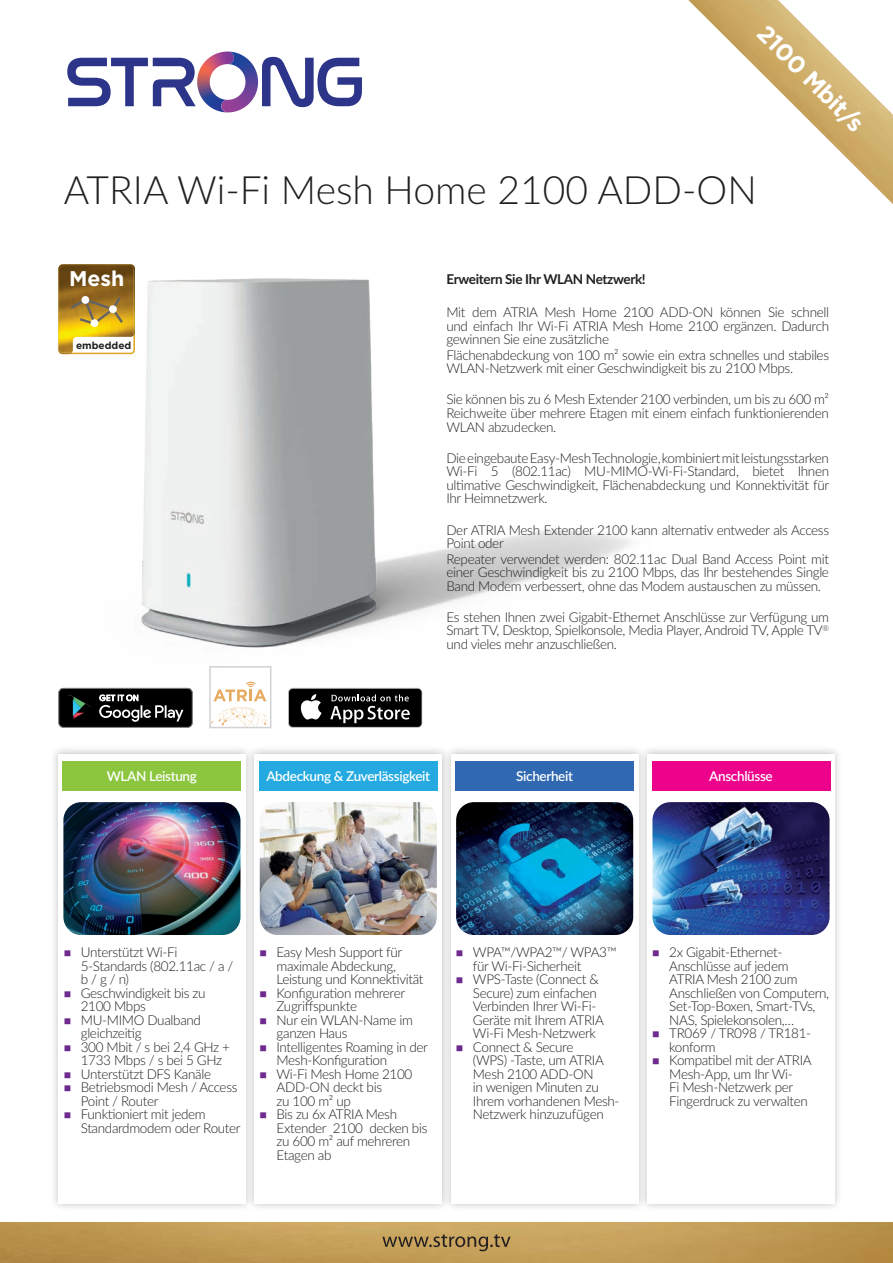
<style>
.page{position:relative;width:893px;height:1263px;background:#fff}
.page>*{position:absolute;margin:0;border:0;box-sizing:border-box;transform-origin:0 0}
.t1{font:300 39px "Lato";color:#231f20}
.t2{font:700 24px "Gotham";color:#fff}
.t3{font:700 21.3px "Gotham";color:#fff}
.t4{font:300 13.5px/13.5px "Lato";letter-spacing:-.025em;color:#231f20}
.t5{font:600 13.5px "Lato";letter-spacing:-.025em;color:#fff}
.t6{font:700 13.5px "Lato";letter-spacing:-.025em;color:#231f20}
.t7{font:700 10.05px "Gotham";color:#231f20}
.s1{color:#6e2a8e}
</style>
<div class="page">
<svg style="left:262px;top:57px;width:100px;height:50px"></svg>
<svg style="left:67px;top:52px;width:178px;height:60px"></svg>
<img style="left:0;top:1222px;width:893px;height:41px">
<svg style="left:382px;top:1234px;width:129px;height:17px;background:#a2854f"></svg>
<img style="left:688px;top:0;width:205px;height:204px">
<div style="left:246px;top:745px;width:204px;height:467px;background:#231f20;opacity:.3"></div>
<div style="left:255px;top:754px;width:187px;height:449px;background:#fff"></div>
<div style="left:50px;top:745px;width:204px;height:467px;background:#231f20;opacity:.3"></div>
<div style="left:58px;top:754px;width:187px;height:449px;background:#fff"></div>
<div style="left:443px;top:745px;width:204px;height:467px;background:#231f20;opacity:.3"></div>
<div style="left:451px;top:754px;width:187px;height:449px;background:#fff"></div>
<div style="left:639px;top:745px;width:204px;height:467px;background:#231f20;opacity:.3"></div>
<div style="left:647px;top:754px;width:188px;height:449px;background:#fff"></div>
<img style="left:63px;top:802px;width:177px;height:133px">
<img style="left:456px;top:802px;width:177px;height:133px">
<img style="left:260px;top:802px;width:177px;height:133px">
<img style="left:652px;top:802px;width:178px;height:133px">
<img style="left:82px;top:278px;width:549px;height:400px">
<svg style="left:58px;top:264px;width:77px;height:90px;background:#b18f3d"></svg>
<div style="left:81px;top:296px;width:8px;height:8px;background:#fff;border-radius:50%"></div>
<div style="left:91px;top:319px;width:7px;height:8px;background:#fff;border-radius:50%"></div>
<div style="left:109px;top:305px;width:8px;height:8px;background:#fff;border-radius:50%"></div>
<svg style="left:288px;top:688px;width:134px;height:40px"></svg>
<div style="left:289px;top:689px;width:133px;height:38px;background:#000001;border-radius:4px"></div>
<svg style="left:300px;top:694px;width:21px;height:26px"></svg>
<svg style="left:330px;top:694px;width:80px;height:29px"></svg>
<svg style="left:58px;top:688px;width:135px;height:40px;background:#272929"></svg>
<svg style="left:212px;top:707px;width:56px;height:18px"></svg>
<svg style="left:213px;top:681px;width:53px;height:20px"></svg>
<div style="left:209px;top:666px;width:62px;height:62px;border:2px solid #d1d2d4"></div>
<div style="left:63px;top:761px;width:178px;height:30px;background:#8bc63e"></div>
<div style="left:259px;top:761px;width:179px;height:30px;background:#24aae1"></div>
<div style="left:455px;top:761px;width:179px;height:30px;background:#3068b2"></div>
<div style="left:652px;top:761px;width:178px;height:30px;background:#ed028c"></div>
<h2 class="t2" style="left:773px;top:18px;width:141px;rotate:45deg">2100 Mbit/s</h2>
<h1 class="t1" style="left:64px;top:162px;width:695px">ATRIA Wi-Fi Mesh Home 2100 ADD-ON</h1>
<h3 class="t3" style="left:69px;top:265px;width:57px">Mesh</h3>
<p class="t7" style="left:76px;top:339px;width:57px">embedded</p>
<p class="t6" style="left:446px;top:269px;width:201px">Erweitern Sie Ihr WLAN Netzwerk!</p>
<p class="t4" style="left:446px;top:305px;width:384px;text-align:justify">Mit dem ATRIA Mesh Home 2100 ADD-ON können Sie schnell und einfach Ihr Wi-Fi ATRIA Mesh Home 2100 ergänzen. Dadurch gewinnen Sie eine zusätzliche</p>
<p class="t4" style="left:446px;top:348px;width:384px">Flächenabdeckung von 100 m² sowie ein extra schnelles und stabiles<br>WLAN-Netzwerk mit einer Geschwindigkeit bis zu 2100 Mbps.</p>
<p class="t4" style="left:446px;top:392px;width:384px;text-align:justify">Sie können bis zu 6 Mesh Extender 2100 verbinden, um bis zu 600 m²<br>Reichweite über mehrere Etagen mit einem einfach funktionierenden WLAN abzudecken.</p>
<p class="t4" style="left:446px;top:451px;width:384px;text-align:justify">Die eingebaute Easy-Mesh Technologie, kombiniert mit leistungsstarken Wi-Fi 5 (802.11ac) MU-MIMO-Wi-Fi-Standard, bietet Ihnen ultimative Geschwindigkeit, Flächenabdeckung und Konnektivität für Ihr Heimnetzwerk.</p>
<p class="t4" style="left:446px;top:522px;width:384px">Der ATRIA Mesh Extender 2100 kann alternativ entweder als Access<br>Point oder</p>
<p class="t4" style="left:446px;top:551px;width:384px;text-align:justify">Repeater verwendet werden: 802.11ac Dual Band Access Point mit einer Geschwindigkeit bis zu 2100 Mbps, das Ihr bestehendes Single Band Modem verbessert, ohne das Modem austauschen zu müssen.</p>
<p class="t4" style="left:446px;top:610px;width:384px;text-align:justify">Es stehen Ihnen zwei Gigabit-Ethernet Anschlüsse zur Verfügung um Smart TV, Desktop, Spielkonsole, Media Player, Android TV, Apple TV<sup>® </sup>und vieles mehr anzuschließen.</p>
<p class="t5" style="left:107px;top:766px;width:92px">WLAN Leistung</p>
<p class="t5" style="left:266px;top:766px;width:165px">Abdeckung &amp; Zuverlässigkeit</p>
<p class="t5" style="left:516px;top:766px;width:58px">Sicherheit</p>
<p class="t5" style="left:709px;top:766px;width:65px">Anschlüsse</p>
<p class="t4" style="left:81px;top:945px;width:154px;text-indent:-17px"><span class="s1">■</span> Unterstützt Wi-Fi<br>5-Standards (802.11ac / a / b / g / n)</p>
<p class="t4" style="left:81px;top:986px;width:126px;text-indent:-17px"><span class="s1">■</span> Geschwindigkeit bis zu<br>2100 Mbps</p>
<p class="t4" style="left:81px;top:1013px;width:122px;text-indent:-17px"><span class="s1">■</span> MU-MIMO Dualband gleichzeitig</p>
<p class="t4" style="left:81px;top:1040px;width:151px;text-indent:-17px"><span class="s1">■</span> 300 Mbit / s bei 2,4 GHz +<br>1733 Mbps / s bei 5 GHz</p>
<p class="t4" style="left:64px;top:1067px;width:149px"><span class="s1">■</span> Unterstützt DFS Kanäle</p>
<p class="t4" style="left:81px;top:1080px;width:158px;text-indent:-17px"><span class="s1">■</span> Betriebsmodi Mesh / Access<br>Point / Router</p>
<p class="t4" style="left:81px;top:1107px;width:161px;text-indent:-17px"><span class="s1">■</span> Funktioniert mit jedem<br>Standardmodem oder Router</p>
<p class="t4" style="left:277px;top:945px;width:148px;text-indent:-17px"><span class="s1">■</span> Easy Mesh Support für maximale Abdeckung,<br>Leistung und Konnektivität</p>
<p class="t4" style="left:277px;top:986px;width:130px;text-indent:-17px"><span class="s1">■</span> Konfiguration mehrerer<br>Zugriffspunkte</p>
<p class="t4" style="left:277px;top:1013px;width:138px;text-indent:-17px"><span class="s1">■</span> Nur ein WLAN-Name im ganzen Haus</p>
<p class="t4" style="left:277px;top:1040px;width:153px;text-indent:-17px"><span class="s1">■</span> Intelligentes Roaming in der<br>Mesh-Konfiguration</p>
<p class="t4" style="left:277px;top:1067px;width:137px;text-indent:-17px"><span class="s1">■</span> Wi-Fi Mesh Home 2100<br>ADD-ON deckt bis<br>zu 100 m² up</p>
<p class="t4" style="left:277px;top:1107px;width:152px;text-indent:-17px"><span class="s1">■</span> Bis zu 6x ATRIA Mesh<br>Extender 2100 decken bis zu 600 m² auf mehreren<br>Etagen ab</p>
<p class="t4" style="left:473px;top:945px;width:145px;text-indent:-17px"><span class="s1">■</span> WPA™/WPA2™/ WPA3™ für Wi-Fi-Sicherheit</p>
<p class="t4" style="left:473px;top:972px;width:132px;text-indent:-17px"><span class="s1">■</span> WPS-Taste (Connect &amp;<br>Secure) zum einfachen<br>Verbinden Ihrer Wi-Fi-<br>Geräte mit Ihrem ATRIA<br>Wi-Fi Mesh-Netzwerk</p>
<p class="t4" style="left:473px;top:1040px;width:148px;text-indent:-17px"><span class="s1">■</span> Connect &amp; Secure<br>(WPS) -Taste, um ATRIA<br>Mesh 2100 ADD-ON<br>in wenigen Minuten zu<br>Ihrem vorhandenen Mesh-<br>Netzwerk hinzuzufügen</p>
<p class="t4" style="left:669px;top:945px;width:161px;text-indent:-17px"><span class="s1">■</span> 2x Gigabit-Ethernet-<br>Anschlüsse auf jedem<br>ATRIA Mesh 2100 zum<br>Anschließen von Computern,<br>Set-Top-Boxen, Smart-TVs,<br>NAS, Spielekonsolen,…</p>
<p class="t4" style="left:669px;top:1026px;width:143px;text-indent:-17px"><span class="s1">■</span> TR069 / TR098 / TR181- konform</p>
<p class="t4" style="left:669px;top:1053px;width:144px;text-indent:-17px"><span class="s1">■</span> Kompatibel mit der ATRIA<br>Mesh-App, um Ihr Wi-<br>Fi Mesh-Netzwerk per<br>Fingerdruck zu verwalten</p>
</div>
